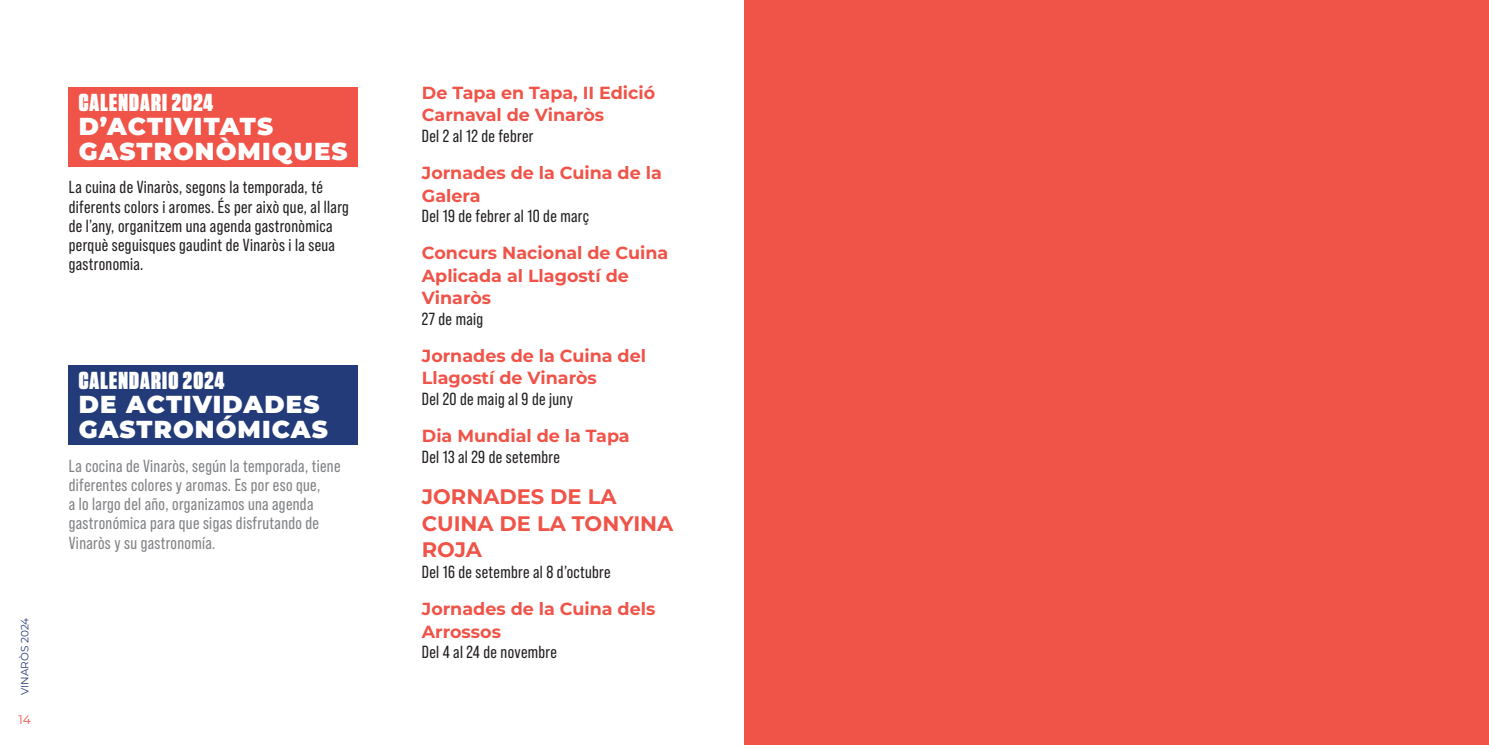
<style>
.page{position:relative;width:1489px;height:745px;background:#fff}
.page>*{position:absolute;margin:0;border:0;box-sizing:border-box;transform-origin:0 0}
.t1{font:900 24.5px/24.5px "Montserrat";letter-spacing:.045em;color:#fff}
.t2{font:700 21px/26.6px "Montserrat";color:#f05348}
.TEXT_MENÚ{font:17.5px/19.2px "Bebas Neue Pro";letter-spacing:.02em;color:#231f20}
.t3{font:700 17.5px/22.4px "Montserrat";color:#f05348}
.TEXT_MENÚ-2{font:17.5px/19.2px "Bebas Neue Pro";letter-spacing:.02em;color:#808285}
.t4{font:12.25px "Montserrat";color:#f05348}
.t5{font:10.5px "Montserrat";color:#233b78}
.s1{font-family:"Tungsten"}
</style>
<div class="page">
<div style="left:69px;top:87px;width:289px;height:80px;background:#f05348"></div>
<div style="left:69px;top:364px;width:289px;height:80px;background:#233b78"></div>
<div style="left:744px;top:0;width:744px;height:744px;background:#f05348"></div>
<p class="t1" style="left:79px;top:88px;width:270px"><span class="s1">CALENDARI 2024<br></span>D’ACTIVITATS<br>GASTRONÒMIQUES</p>
<p class="TEXT_MENÚ" style="left:69px;top:177px;width:281px">La cuina de Vinaròs, segons la temporada, té diferents colors i aromes. És per això que, al llarg de l’any, organitzem una agenda gastronòmica perquè seguisques gaudint de Vinaròs i la seua gastronomia.</p>
<p class="t5" style="left:18px;top:694px;width:79px;rotate:-90deg">VINARÒS 2024</p>
<p class="t4" style="left:19px;top:711px;width:14px">14</p>
<p class="t1" style="left:79px;top:366px;width:250px"><span class="s1">CALENDARIO 2024<br></span>DE ACTIVIDADES<br>GASTRONÓMICAS</p>
<p class="TEXT_MENÚ-2" style="left:69px;top:455px;width:273px">La cocina de Vinaròs, según la temporada, tiene diferentes colores y aromas. Es por eso que,<br>a lo largo del año, organizamos una agenda gastronómica para que sigas disfrutando de Vinaròs y su gastronomía.</p>
<p class="t3" style="left:422px;top:81px;width:235px">De Tapa en Tapa, II Edició<br>Carnaval de Vinaròs</p>
<p class="TEXT_MENÚ" style="left:422px;top:126px;width:113px">Del 2 al 12 de febrer</p>
<p class="t3" style="left:422px;top:161px;width:241px">Jornades de la Cuina de la<br>Galera</p>
<p class="TEXT_MENÚ" style="left:422px;top:206px;width:169px">Del 19 de febrer al 10 de març</p>
<p class="t3" style="left:422px;top:241px;width:248px">Concurs Nacional de Cuina<br>Aplicada al Llagostí de<br>Vinaròs</p>
<p class="TEXT_MENÚ" style="left:422px;top:309px;width:63px">27 de maig</p>
<p class="t3" style="left:422px;top:343px;width:226px">Jornades de la Cuina del<br>Llagostí de Vinaròs</p>
<p class="TEXT_MENÚ" style="left:422px;top:389px;width:152px">Del 20 de maig al 9 de juny</p>
<p class="t3" style="left:422px;top:423px;width:209px">Dia Mundial de la Tapa</p>
<p class="TEXT_MENÚ" style="left:422px;top:447px;width:139px">Del 13 al 29 de setembre</p>
<p class="t2" style="left:422px;top:482px;width:253px">JORNADES DE LA<br>CUINA DE LA TONYINA<br>ROJA</p>
<p class="TEXT_MENÚ" style="left:422px;top:562px;width:190px">Del 16 de setembre al 8 d’octubre</p>
<p class="t3" style="left:422px;top:596px;width:235px">Jornades de la Cuina dels<br>Arrossos</p>
<p class="TEXT_MENÚ" style="left:422px;top:642px;width:136px">Del 4 al 24 de novembre</p>
</div>
